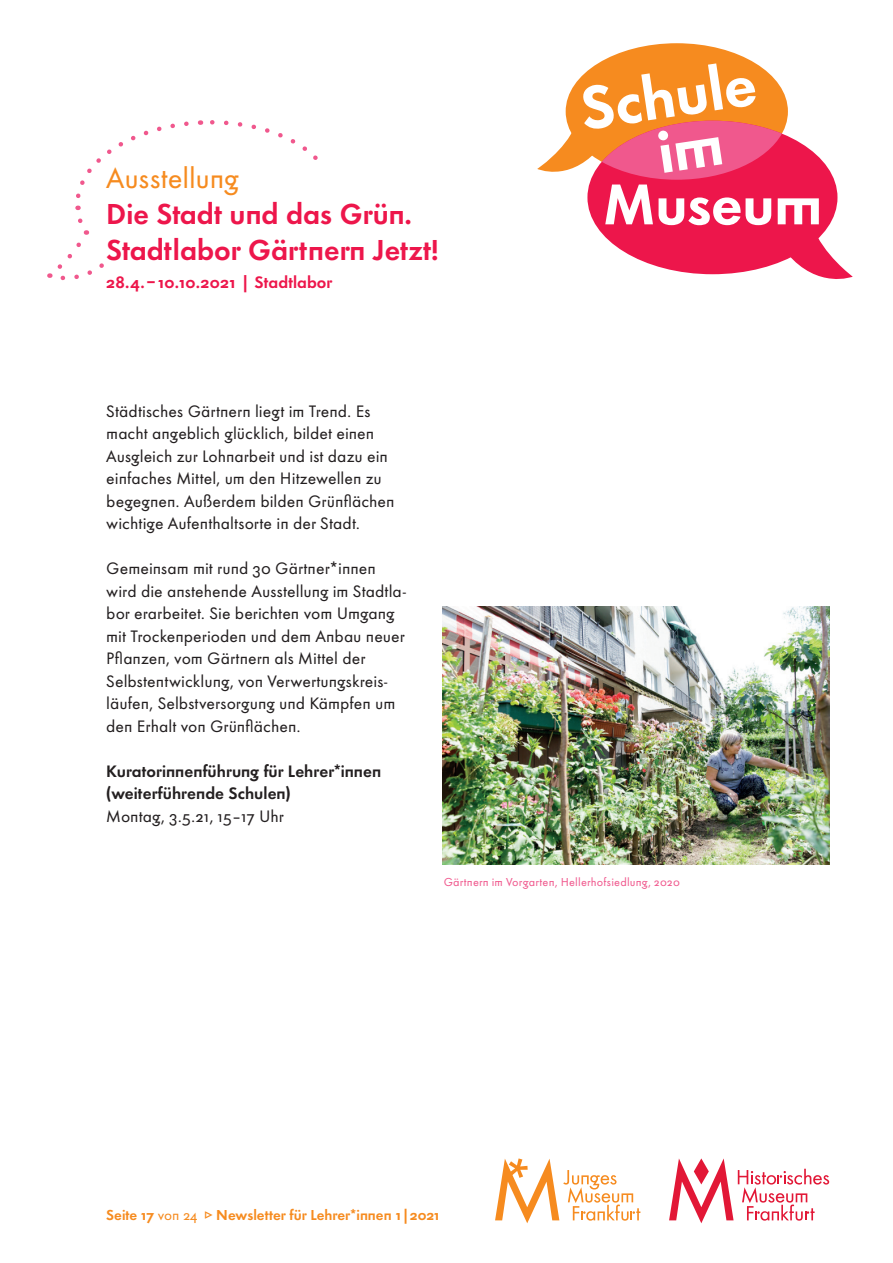
<style>
.page{position:relative;width:893px;height:1263px;background:#fff}
.page>*{position:absolute;margin:0;border:0;box-sizing:border-box;transform-origin:0 0}
.t1{font:30px "Futura HMF Demi Bold Os F";color:#ed164b}
.Subhead_groß{font:30px "Futura HMF Book Os F";letter-spacing:-.005em;color:#f68b1f}
.Fließtext{font:17.25px/22.5px "Futura HMF Book Os F";color:#231f20}
.Fließtext-2{font:17.25px/22.5px "Futura HMF Demi Bold Os F";color:#231f20}
.Subhead_klein{font:17.25px "Futura HMF Demi Bold Os F";letter-spacing:.005em;color:#ed164b}
.t2{font:15px "Futura HMF Demi Bold Os F";color:#f68b1f}
.BU{font:12px "Futura HMF Book Os F";letter-spacing:.015em;color:#f0588d}
.s1{font-family:"Futura HMF Book Os F"}
</style>
<div class="page">
<svg style="left:495px;top:1158px;width:145px;height:65px"></svg>
<svg style="left:669px;top:1158px;width:160px;height:65px"></svg>
<img style="left:442px;top:606px;width:387px;height:258px">
<svg style="left:49px;top:120px;width:269px;height:161px"></svg>
<div style="left:106px;top:165px;width:462px;height:213px;background:#fff"></div>
<div style="left:566px;top:43px;width:222px;height:137px;background:#f68b1f;border-radius:50%"></div>
<svg style="left:537px;top:63px;width:316px;height:216px"></svg>
<p class="Subhead_groß" style="left:106px;top:160px;width:134px">Ausstellung</p>
<p class="t1" style="left:106px;top:194px;width:307px">Die Stadt und das Grün.</p>
<p class="t1" style="left:106px;top:230px;width:334px">Stadtlabor Gärtnern Jetzt!</p>
<p class="Subhead_klein" style="left:106px;top:271px;width:227px">28.4.–10.10.2021 | Stadtlabor</p>
<p class="Fließtext" style="left:106px;top:400px;width:290px">Städtisches Gärtnern liegt im Trend. Es macht angeblich glücklich, bildet einen Ausgleich zur Lohnarbeit und ist dazu ein einfaches Mittel, um den Hitzewellen zu begegnen. Außerdem bilden Grünflächen wichtige Aufenthaltsorte in der Stadt.</p>
<p class="Fließtext" style="left:106px;top:557px;width:301px">Gemeinsam mit rund 30 Gärtner*innen wird die anstehende Ausstellung im Stadtla&shy;bor erarbeitet. Sie berichten vom Umgang mit Trockenperioden und dem Anbau neuer Pflanzen, vom Gärtnern als Mittel der Selbstentwicklung, von Verwertungskreis&shy;läufen, Selbstversorgung und Kämpfen um den Erhalt von Grünflächen.</p>
<p class="Fließtext-2" style="left:106px;top:759px;width:276px">Kuratorinnenführung für Lehrer*innen (weiterführende Schulen)</p>
<p class="Fließtext" style="left:106px;top:805px;width:179px">Montag, 3.5.21, 15 –17 Uhr</p>
<p class="BU" style="left:444px;top:875px;width:238px">Gärtnern im Vorgarten, Hellerhofsiedlung, 2020</p>
<p class="t2" style="left:106px;top:1205px;width:335px">Seite 17 <span class="s1">von 24</span> Newsletter für Lehrer*innen 1|2021</p>
</div>
